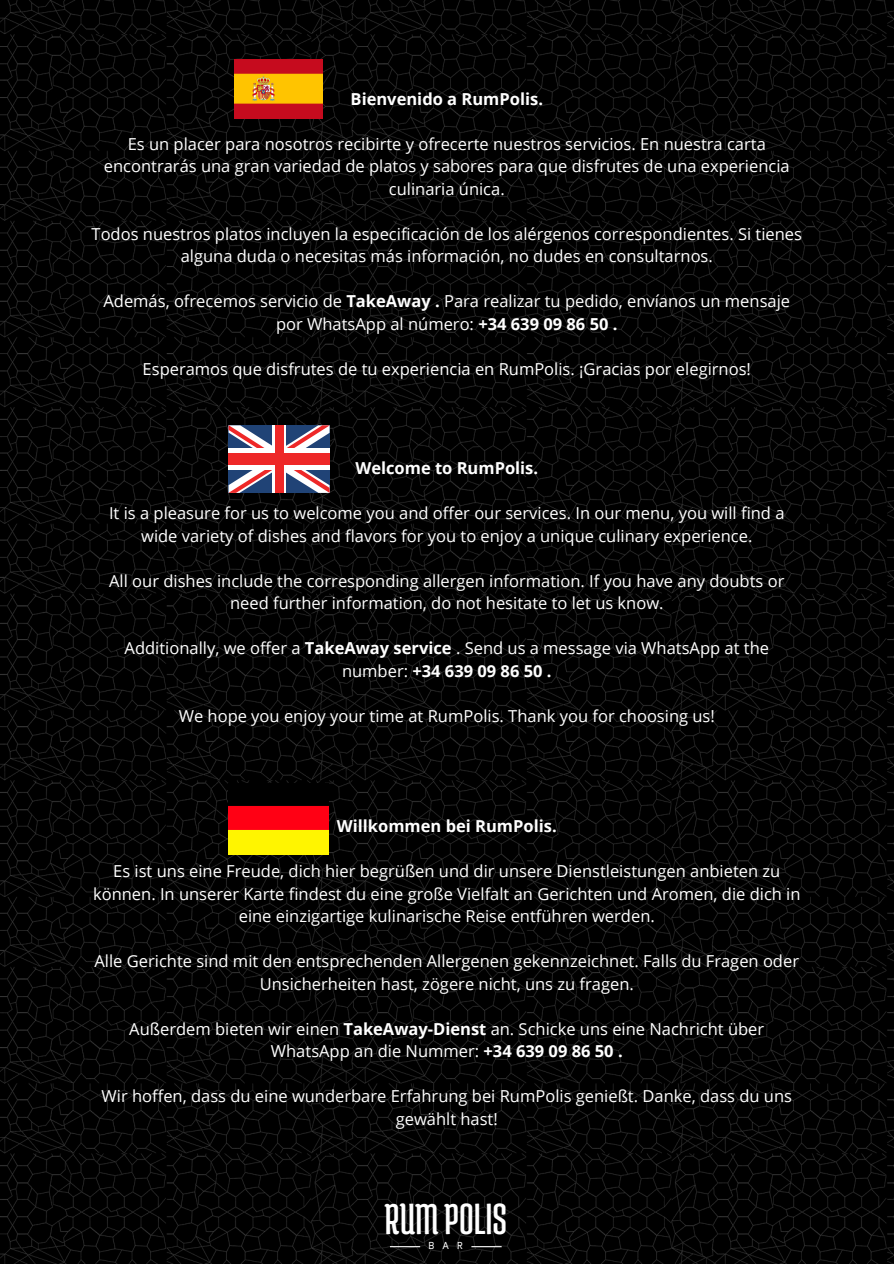
<style>
.page{position:relative;width:894px;height:1264px;background:#fff}
.page>*{position:absolute;margin:0;border:0;box-sizing:border-box;transform-origin:0 0}
.t1{font:46.5px "Medula One";color:#fff}
.t2{font:16.5px/22.5px "Open Sans";color:#fff;text-align:center}
.t3{font:700 16.5px "Open Sans";color:#fff}
.t4{font:700 10.05px "Cloud Loop";color:#fff}
.s1{font-weight:700}
</style>
<div class="page">
<img style="left:0;top:0;width:893px;height:1263px">
<hr style="left:390px;top:1246px;width:30px;height:1px;background:#fff">
<hr style="left:471px;top:1246px;width:30px;height:1px;background:#fff">
<img style="left:235px;top:60px;width:88px;height:58px">
<svg style="left:286px;top:425px;width:43px;height:23px"></svg>
<svg style="left:228px;top:470px;width:44px;height:23px"></svg>
<svg style="left:228px;top:425px;width:44px;height:23px"></svg>
<svg style="left:286px;top:470px;width:43px;height:23px"></svg>
<div style="left:228px;top:448px;width:101px;height:22px;background:#fff"></div>
<svg style="left:272px;top:425px;width:14px;height:68px"></svg>
<div style="left:228px;top:453px;width:101px;height:12px;background:#ee2828"></div>
<div style="left:275px;top:425px;width:8px;height:68px;background:#ee2828"></div>
<img style="left:228px;top:783px;width:100px;height:71px">
<h3 class="t3" style="left:350px;top:87px;width:194px">Bienvenido a RumPolis.</h3>
<h3 class="t2" style="left:104px;top:132px;width:687px">Es un placer para nosotros recibirte y ofrecerte nuestros servicios. En nuestra carta encontrarás una gran variedad de platos y sabores para que disfrutes de una experiencia culinaria única.</h3>
<h3 class="t2" style="left:91px;top:222px;width:711px">Todos nuestros platos incluyen la especificación de los alérgenos correspondientes. Si tienes alguna duda o necesitas más información, no dudes en consultarnos.</h3>
<h3 class="t2" style="left:103px;top:289px;width:688px">Además, ofrecemos servicio de <span class="s1">TakeAway .</span> Para realizar tu pedido, envíanos un mensaje por WhatsApp al número: <span class="s1">+34 639 09 86 50 .</span></h3>
<p class="t2" style="left:143px;top:357px;width:609px">Esperamos que disfrutes de tu experiencia en RumPolis. ¡Gracias por elegirnos!</p>
<h2 class="t3" style="left:355px;top:456px;width:184px">Welcome to RumPolis.</h2>
<h3 class="t2" style="left:109px;top:501px;width:676px">It is a pleasure for us to welcome you and offer our services. In our menu, you will find a wide variety of dishes and flavors for you to enjoy a unique culinary experience.</h3>
<h3 class="t2" style="left:109px;top:569px;width:676px">All our dishes include the corresponding allergen information. If you have any doubts or need further information, do not hesitate to let us know.</h3>
<h3 class="t2" style="left:124px;top:636px;width:645px">Additionally, we offer a <span class="s1">TakeAway service</span> . Send us a message via WhatsApp at the number: <span class="s1">+34 639 09 86 50 .</span></h3>
<h3 class="t2" style="left:179px;top:704px;width:537px">We hope you enjoy your time at RumPolis. Thank you for choosing us!</h3>
<p class="t3" style="left:337px;top:814px;width:221px">Willkommen bei RumPolis.</p>
<h2 class="t2" style="left:93px;top:859px;width:708px">Es ist uns eine Freude, dich hier begrüßen und dir unsere Dienstleistungen anbieten zu können. In unserer Karte findest du eine große Vielfalt an Gerichten und Aromen, die dich in eine einzigartige kulinarische Reise entführen werden.</h2>
<h3 class="t2" style="left:94px;top:949px;width:705px">Alle Gerichte sind mit den entsprechenden Allergenen gekennzeichnet. Falls du Fragen oder<br>Unsicherheiten hast, zögere nicht, uns zu fragen.</h3>
<h3 class="t2" style="left:129px;top:1016px;width:636px">Außerdem bieten wir einen <span class="s1">TakeAway-Dienst</span> an. Schicke uns eine Nachricht über<br>WhatsApp an die Nummer: <span class="s1">+34 639 09 86 50 .</span></h3>
<h3 class="t2" style="left:102px;top:1084px;width:691px">Wir hoffen, dass du eine wunderbare Erfahrung bei RumPolis genießt. Danke, dass du uns gewählt hast!</h3>
<p class="t1" style="left:384px;top:1194px;width:124px">RUMPOLIS</p>
<h2 class="t4" style="left:428px;top:1239px;width:36px">BAR</h2>
</div>
